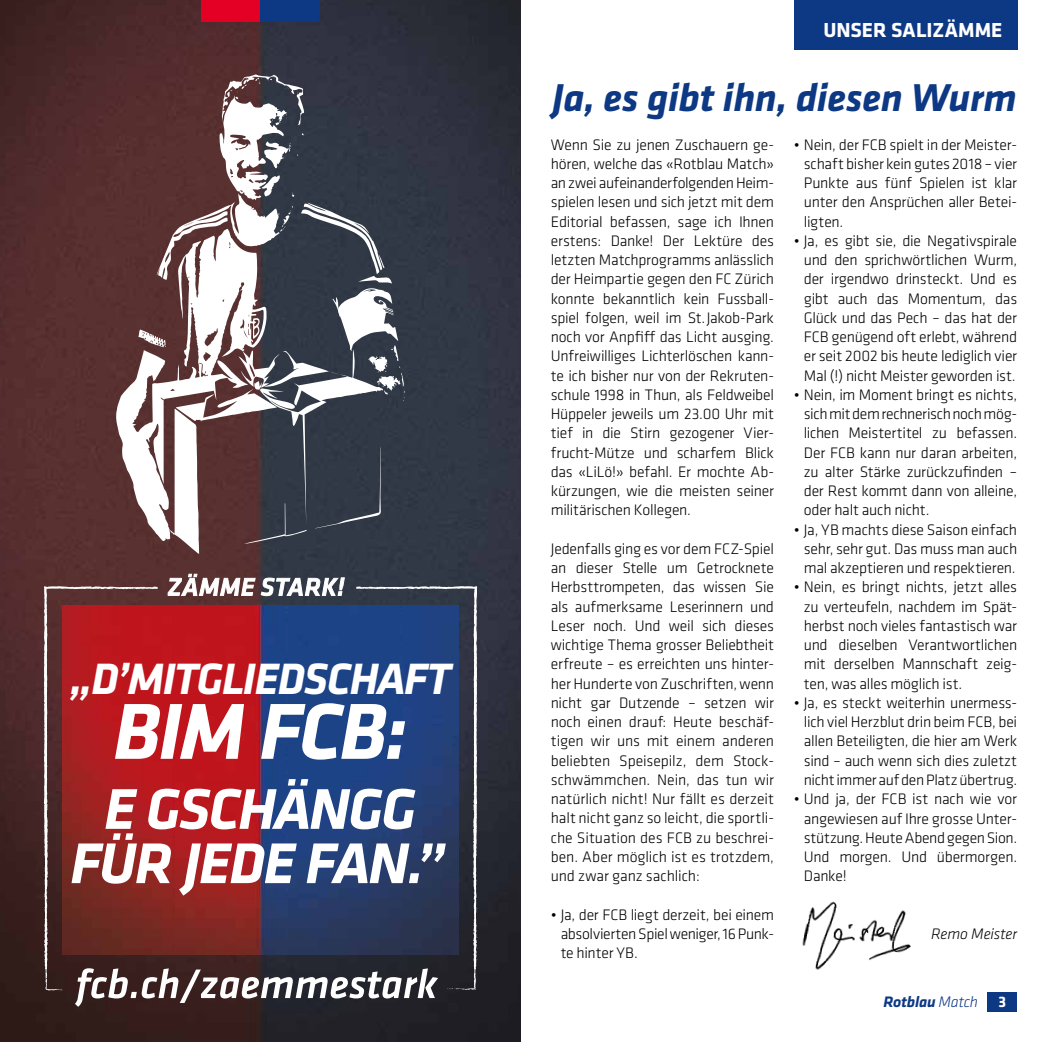
<style>
.page{position:relative;width:1042px;height:1042px;background:#fff}
.page>*{position:absolute;margin:0;border:0;box-sizing:border-box;transform-origin:0 0}
.t1{font:italic 700 82.25px "Klavika";letter-spacing:-.03em;color:#fff}
.t2{font:italic 700 59.5px/54.2px "Klavika";letter-spacing:-.035em;color:#fff;text-align:center}
.t3{font:italic 700 45.5px "Klavika";letter-spacing:-.03em;color:#fff}
.t4{font:italic 700 40.25px "Klavika";letter-spacing:-.01em;color:#0d3884}
.t5{font:700 21px "Klavika";letter-spacing:-.005em;color:#fff}
.t6{font:300 15.75px/19.2px "Klavika";letter-spacing:-.015em;color:#000;text-align:justify}
.t7{font:italic 700 15.75px "Klavika";letter-spacing:-.015em;color:#0d3884}
.t8{font:italic 300 15.75px "Klavika";letter-spacing:-.01em;color:#000}
.t9{font:700 15.75px "Klavika";color:#fff}
.t10{font:300 15.58px "Klavika";letter-spacing:-.02em;color:#000}
.s1{font-weight:300}
</style>
<div class="page">
<div style="left:987px;top:992px;width:30px;height:20px;background:#0d3884"></div>
<div style="left:794px;top:0;width:223px;height:50px;background:#0d3884"></div>
<img style="left:802px;top:901px;width:109px;height:69px">
<img style="left:0;top:0;width:521px;height:1042px">
<svg style="left:116px;top:229px;width:22px;height:312px;fill:#593131"></svg>
<svg style="left:138px;top:74px;width:267px;height:480px"></svg>
<div style="left:201px;top:0;width:59px;height:21px;background:#e40024"></div>
<div style="left:260px;top:0;width:60px;height:21px;background:#0d3884"></div>
<svg style="left:44px;top:573px;width:434px;height:434px;background:#61364d"></svg>
<h3 class="t3" style="left:70px;top:646px;width:382px">„D’MITGLIEDSCHAFT</h3>
<h1 class="t1" style="left:113px;top:673px;width:296px">BIM FCB:</h1>
<h2 class="t2" style="left:70px;top:779px;width:355px">E GSCHÄNGG<br>FÜR JEDE FAN.</h2>
<h2 class="t2" style="left:421px;top:804px;width:31px">„</h2>
<h3 class="t5" style="left:823px;top:15px;width:180px">UNSER SALIZÄMME</h3>
<h3 class="t4" style="left:552px;top:69px;width:466px">Ja, es gibt ihn, diesen Wurm</h3>
<p class="t6" style="left:551px;top:135px;width:225px;text-align:left">Wenn Sie zu jenen Zuschauern ge&shy;hören, welche das «Rotblau Match» an zwei aufeinanderfolgenden Heim&shy;spielen lesen und sich jetzt mit dem Editorial befassen, sage ich Ihnen erstens: Danke! Der Lektüre des letzten Matchprogramms anlässlich der Heimpartie gegen den FC Zürich konnte bekanntlich kein Fussball&shy;spiel folgen, weil im St.Jakob-Park noch vor Anpfiff das Licht ausging.<br>Unfreiwilliges Lichterlöschen kann&shy;te ich bisher nur von der Rekruten&shy;schule 1998 in Thun, als Feldweibel Hüppeler jeweils um 23.00 Uhr mit tief in die Stirn gezogener Vier&shy;frucht-Mütze und scharfem Blick das «LiLö!» befahl. Er mochte Ab&shy;kürzungen, wie die meisten seiner militärischen Kollegen.</p>
<p class="t6" style="left:551px;top:539px;width:225px;text-align:left">Jedenfalls ging es vor dem FCZ-Spiel an dieser Stelle um Getrocknete Herbsttrompeten, das wissen Sie als aufmerksame Leserinnern und Leser noch. Und weil sich dieses wichtige Thema grosser Beliebtheit erfreute – es erreichten uns hinter&shy;her Hunderte von Zuschriften, wenn nicht gar Dutzende – setzen wir noch einen drauf: Heute beschäf&shy;tigen wir uns mit einem anderen beliebten Speisepilz, dem Stock&shy;schwämmchen. Nein, das tun wir natürlich nicht! Nur fällt es derzeit halt nicht ganz so leicht, die sportli&shy;che Situation des FCB zu beschrei&shy;ben. Aber möglich ist es trotzdem, und zwar ganz sachlich:</p>
<p class="t6" style="left:561px;top:904px;width:215px;text-indent:-10px">• Ja, der FCB liegt derzeit, bei einem absolvierten Spiel weniger, 16 Punk&shy;te hinter YB.</p>
<p class="t6" style="left:804px;top:134px;width:215px;text-indent:-10px">• Nein, der FCB spielt in der Meister&shy;schaft bisher kein gutes 2018 – vier Punkte aus fünf Spielen ist klar unter den Ansprüchen aller Betei&shy;ligten.</p>
<p class="t6" style="left:804px;top:231px;width:215px;text-indent:-10px">• Ja, es gibt sie, die Negativspirale und den sprichwörtlichen Wurm, der irgendwo drinsteckt. Und es gibt auch das Momentum, das Glück und das Pech – das hat der FCB genügend oft erlebt, während er seit 2002 bis heute lediglich vier Mal (!) nicht Meister geworden ist.</p>
<p class="t6" style="left:804px;top:385px;width:215px;text-indent:-10px">• Nein, im Moment bringt es nichts, sich mit dem rechnerisch noch mög&shy;lichen Meistertitel zu befassen.<br>Der FCB kann nur daran arbeiten, zu alter Stärke zurückzufinden – der Rest kommt dann von alleine, oder halt auch nicht.</p>
<p class="t6" style="left:804px;top:519px;width:215px;text-indent:-10px">• Ja, YB machts diese Saison einfach sehr, sehr gut. Das muss man auch mal akzeptieren und respektieren.</p>
<p class="t6" style="left:804px;top:577px;width:215px;text-align:left;text-indent:-10px">• Nein, es bringt nichts, jetzt alles zu verteufeln, nachdem im Spät&shy;herbst noch vieles fantastisch war und dieselben Verantwortlichen mit derselben Mannschaft zeig&shy;ten, was alles möglich ist.</p>
<p class="t6" style="left:804px;top:693px;width:215px;text-indent:-10px">• Ja, es steckt weiterhin unermess&shy;lich viel Herzblut drin beim FCB, bei allen Beteiligten, die hier am Werk sind – auch wenn sich dies zuletzt</p>
<p class="t10" style="left:804px;top:770px;width:215px">nicht immer auf den Platz übertrug.</p>
<p class="t6" style="left:804px;top:789px;width:215px;text-indent:-10px">• Und ja, der FCB ist nach wie vor angewiesen auf Ihre grosse Unter&shy;stützung. Heute Abend gegen Sion.<br>Und morgen. Und übermorgen.<br>Danke!</p>
<p class="t8" style="left:931px;top:924px;width:88px">Remo Meister</p>
<p class="t7" style="left:883px;top:990px;width:96px">Rotblau <span class="s1">Match</span></p>
<p class="t9" style="left:998px;top:990px;width:9px">3</p>
</div>
